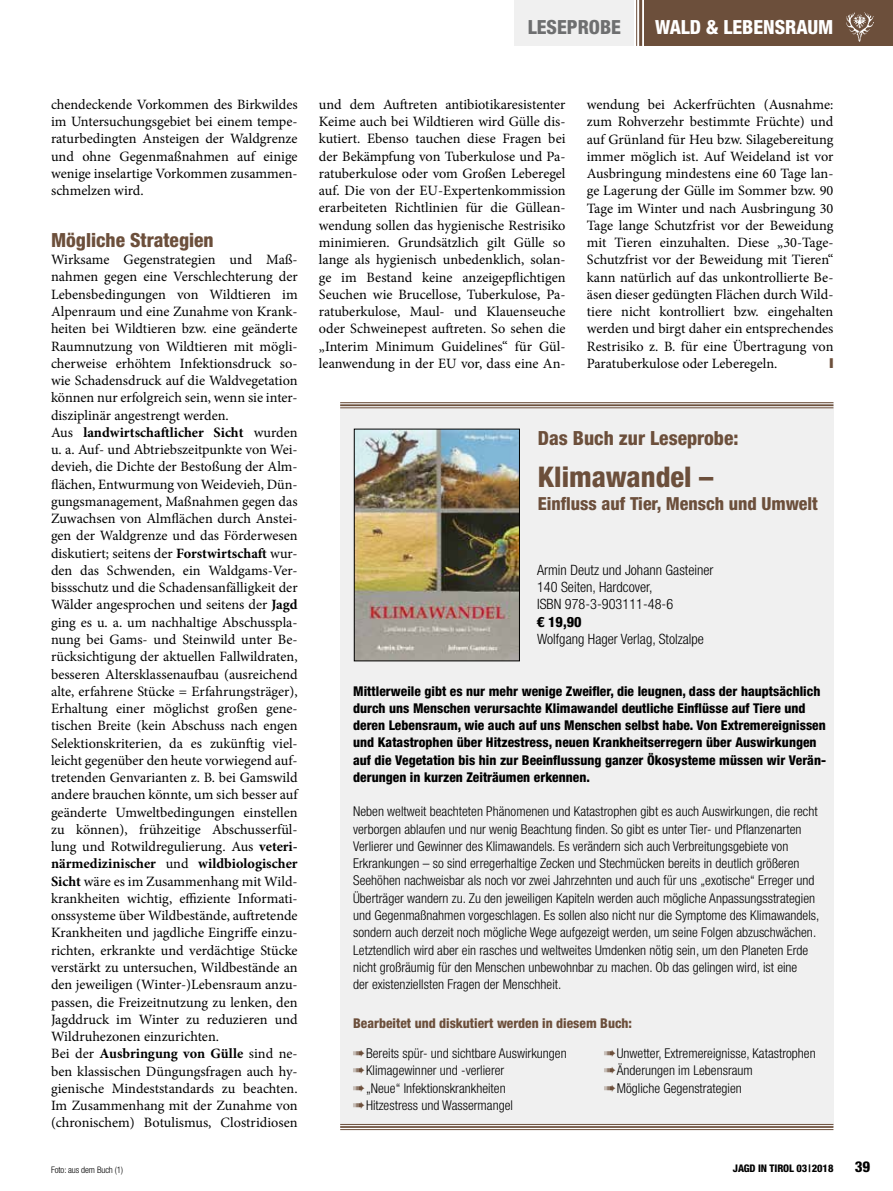
<style>
.page{position:relative;width:893px;height:1191px;background:#fff}
.page>*{position:absolute;margin:0;border:0;box-sizing:border-box;transform-origin:0 0}
.t1{font:800 condensed 28.5px "Helvetica Neue LT Std";color:#6c4f3b}
.t2{font:800 condensed 19.5px "Helvetica Neue LT Std";color:#6c4f3b}
.t3{font:800 condensed 19.5px "Helvetica Neue LT Std";color:#fff}
.t4{font:800 condensed 19.5px "Helvetica Neue LT Std";color:#6e6f70}
.t5{font:800 condensed 18px "Helvetica Neue LT Std";color:#6c4f3b}
.t6{font:800 condensed 15px "Helvetica Neue LT Std";color:#000}
.t7{font:14.25px/17.2px "Minion Pro";color:#000;text-align:justify}
.t8{font:300 condensed 14.25px/17.2px "Helvetica Neue LT Std";color:#000}
.t9{font:300 condensed 13.5px/17.2px "Helvetica Neue LT Std";color:#000}
.t10{font:800 condensed 13.5px/17.2px "Helvetica Neue LT Std";color:#000}
.t11{font:800 condensed 13.5px "Helvetica Neue LT Std";color:#6c4f3b}
.t12{font:800 condensed 10.5px "Helvetica Neue LT Std";letter-spacing:-.01em;color:#000}
.t13{font:300 condensed 9px "Helvetica Neue LT Std";letter-spacing:-.01em;color:#000}
.s1{font-weight:700}
.s2{font-weight:800}
.s3{color:#6c4f3b}
</style>
<div class="page">
<div style="left:645px;top:0;width:248px;height:46px;background:#6c4f3b"></div>
<hr style="left:639px;top:0;width:3px;height:46px;background:#6c4f3b">
<hr style="left:636px;top:0;width:1px;height:46px;background:#6c4f3b">
<div style="left:515px;top:0;width:119px;height:46px;background:#f0f0f0"></div>
<img style="left:846px;top:12px;width:28px;height:30px">
<div style="left:340px;top:402px;width:493px;height:725px;background:#f0f0f0"></div>
<hr style="left:340px;top:402px;width:493px;height:1px;background:#6c4f3b">
<hr style="left:340px;top:404px;width:493px;height:2px;background:#6c4f3b">
<hr style="left:340px;top:407px;width:493px;height:1px;background:#6c4f3b">
<hr style="left:340px;top:1124px;width:493px;height:1px;background:#6c4f3b">
<hr style="left:340px;top:1126px;width:493px;height:1px;background:#6c4f3b">
<hr style="left:340px;top:1129px;width:493px;height:1px;background:#6c4f3b">
<img style="left:356px;top:431px;width:162px;height:228px">
<div style="left:354px;top:429px;width:166px;height:232px;border:1px solid #000"></div>
<p class="t4" style="left:528px;top:15px;width:95px">LESEPROBE</p>
<p class="t3" style="left:655px;top:15px;width:180px">WALD &amp; LEBENSRAUM</p>
<p class="t7" style="left:51px;top:96px;width:248px">chendeckende Vorkommen des Birkwildes im Untersuchungsgebiet bei einem tempe&shy;raturbedingten Ansteigen der Waldgrenze und ohne Gegenmaßnahmen auf einige wenige inselartige Vorkommen zusammen&shy;schmelzen wird.</p>
<p class="t2" style="left:51px;top:228px;width:164px">Mögliche Strategien</p>
<p class="t7" style="left:51px;top:251px;width:248px;text-align:left">Wirksame Gegenstrategien und Maß&shy;nahmen gegen eine Verschlechterung der Lebensbedingungen von Wildtieren im Alpenraum und eine Zunahme von Krank&shy;heiten bei Wildtieren bzw. eine geänderte Raumnutzung von Wildtieren mit mögli&shy;cherweise erhöhtem Infektionsdruck so&shy;wie Schadensdruck auf die Waldvegetation können nur erfolgreich sein, wenn sie inter&shy;disziplinär angestrengt werden.<br>Aus <span class="s1">landwirtschaftlicher Sicht</span> wurden u. a. Auf- und Abtriebszeitpunkte von Wei&shy;devieh, die Dichte der Bestoßung der Alm&shy;flächen, Entwurmung von Weidevieh, Dün&shy;gungsmanagement, Maßnahmen gegen das Zuwachsen von Almflächen durch Anstei&shy;gen der Waldgrenze und das Förderwesen diskutiert; seitens der <span class="s1">Forstwirtschaft</span> wur&shy;den das Schwenden, ein Waldgams-Ver&shy;bissschutz und die Schadensanfälligkeit der Wälder angesprochen und seitens der <span class="s1">Jagd </span>ging es u. a. um nachhaltige Abschusspla&shy;nung bei Gams- und Steinwild unter Be&shy;rücksichtigung der aktuellen Fallwildraten, besseren Altersklassenaufbau (ausreichend alte, erfahrene Stücke = Erfahrungsträger), Erhaltung einer möglichst großen gene&shy;tischen Breite (kein Abschuss nach engen Selektionskriterien, da es zukünftig viel&shy;leicht gegenüber den heute vorwiegend auf&shy;tretenden Genvarianten z. B. bei Gamswild andere brauchen könnte, um sich besser auf geänderte Umweltbedingungen einstellen zu können), frühzeitige Abschusserfül&shy;lung und Rotwildregulierung. Aus <span class="s1">veteri&shy;närmedizinischer</span> und <span class="s1">wildbiologischer Sicht</span> wäre es im Zusammenhang mit Wild&shy;krankheiten wichtig, effiziente Informati&shy;onssysteme über Wildbestände, auftretende Krankheiten und jagdliche Eingriffe einzu&shy;richten, erkrankte und verdächtige Stücke verstärkt zu untersuchen, Wildbestände an den jeweiligen (Winter-)Lebensraum anzu&shy;passen, die Freizeitnutzung zu lenken, den Jagddruck im Winter zu reduzieren und Wildruhezonen einzurichten.<br>Bei der <span class="s1">Ausbringung von Gülle</span> sind ne&shy;ben klassischen Düngungsfragen auch hy&shy;gienische Mindeststandards zu beachten.<br>Im Zusammenhang mit der Zunahme von (chronischem) Botulismus, Clostridiosen</p>
<p class="t13" style="left:51px;top:1164px;width:74px">Foto: aus dem Buch (1)</p>
<p class="t12" style="left:733px;top:1162px;width:102px">JAGD IN TIROL 03|2018</p>
<p class="t6" style="left:855px;top:1157px;width:17px">39</p>
<p class="t7" style="left:319px;top:96px;width:248px">und dem Auftreten antibiotikaresistenter Keime auch bei Wildtieren wird Gülle dis&shy;kutiert. Ebenso tauchen diese Fragen bei der Bekämpfung von Tuberkulose und Pa&shy;ratuberkulose oder vom Großen Leberegel auf. Die von der EU-Expertenkommission erarbeiteten Richtlinien für die Güllean&shy;wendung sollen das hygienische Restrisiko minimieren. Grundsätzlich gilt Gülle so lange als hygienisch unbedenklich, solan&shy;ge im Bestand keine anzeigepflichtigen Seuchen wie Brucellose, Tuberkulose, Pa&shy;ratuberkulose, Maul- und Klauenseuche oder Schweinepest auftreten. So sehen die „Interim Minimum Guidelines“ für Gül&shy;leanwendung in der EU vor, dass eine An-</p>
<p class="t7" style="left:587px;top:96px;width:248px">wendung bei Ackerfrüchten (Ausnahme: zum Rohverzehr bestimmte Früchte) und auf Grünland für Heu bzw. Silagebereitung immer möglich ist. Auf Weideland ist vor Ausbringung mindestens eine 60 Tage lan&shy;ge Lagerung der Gülle im Sommer bzw. 90<br>Tage im Winter und nach Ausbringung 30<br>Tage lange Schutzfrist vor der Beweidung mit Tieren einzuhalten. Diese „30-Tage-Schutzfrist vor der Beweidung mit Tieren“ kann natürlich auf das unkontrollierte Be&shy;äsen dieser gedüngten Flächen durch Wild&shy;tiere nicht kontrolliert bzw. eingehalten werden und birgt daher ein entsprechendes Restrisiko z. B. für eine Übertragung von Paratuberkulose oder Leberegeln.</p>
<p class="t2" style="left:538px;top:426px;width:202px">Das Buch zur Leseprobe:</p>
<p class="t1" style="left:538px;top:459px;width:177px">Klimawandel –</p>
<p class="t5" style="left:538px;top:492px;width:282px">Einfluss auf Tier, Mensch und Umwelt</p>
<p class="t8" style="left:537px;top:561px;width:178px">Armin Deutz und Johann Gasteiner<br>140 Seiten, Hardcover,<br>ISBN 978-3-903111-48-6<br><span class="s2">€ 19,90<br></span>Wolfgang Hager Verlag, Stolzalpe</p>
<p class="t10" style="left:353px;top:682px;width:474px">Mittlerweile gibt es nur mehr wenige Zweifler, die leugnen, dass der hauptsächlich durch uns Menschen verursachte Klimawandel deutliche Einflüsse auf Tiere und deren Lebensraum, wie auch auf uns Menschen selbst habe. Von Extremereignissen und Katastrophen über Hitzestress, neuen Krankheitserregern über Auswirkungen auf die Vegetation bis hin zur Beeinflussung ganzer Ökosysteme müssen wir Verän&shy;derungen in kurzen Zeiträumen erkennen.</p>
<p class="t9" style="left:353px;top:803px;width:468px">Neben weltweit beachteten Phänomenen und Katastrophen gibt es auch Auswirkungen, die recht verborgen ablaufen und nur wenig Beachtung finden. So gibt es unter Tier- und Pflanzenarten Verlierer und Gewinner des Klimawandels. Es verändern sich auch Verbreitungsgebiete von Erkrankungen – so sind erregerhaltige Zecken und Stechmücken bereits in deutlich größeren Seehöhen nachweisbar als noch vor zwei Jahrzehnten und auch für uns „exotische“ Erreger und Überträger wandern zu. Zu den jeweiligen Kapiteln werden auch mögliche Anpassungsstrategien und Gegenmaßnahmen vorgeschlagen. Es sollen also nicht nur die Symptome des Klimawandels, sondern auch derzeit noch mögliche Wege aufgezeigt werden, um seine Folgen abzuschwächen.<br>Letztendlich wird aber ein rasches und weltweites Umdenken nötig sein, um den Planeten Erde nicht großräumig für den Menschen unbewohnbar zu machen. Ob das gelingen wird, ist eine<br>der existenziellsten Fragen der Menschheit.</p>
<p class="t11" style="left:353px;top:1015px;width:280px">Bearbeitet und diskutiert werden in diesem Buch:</p>
<p class="t9" style="left:353px;top:1044px;width:215px"><span class="s3">➠</span>Bereits spür- und sichtbare Auswirkungen <span class="s3">➠</span>Klimagewinner und -verlierer<br><span class="s3">➠</span>„Neue“ Infektionskrankheiten <span class="s3">➠</span>Hitzestress und Wassermangel</p>
<p class="t9" style="left:604px;top:1044px;width:213px"><span class="s3">➠</span>Unwetter, Extremereignisse, Katastrophen <span class="s3">➠</span>Änderungen im Lebensraum<br><span class="s3">➠</span>Mögliche Gegenstrategien</p>
</div>
